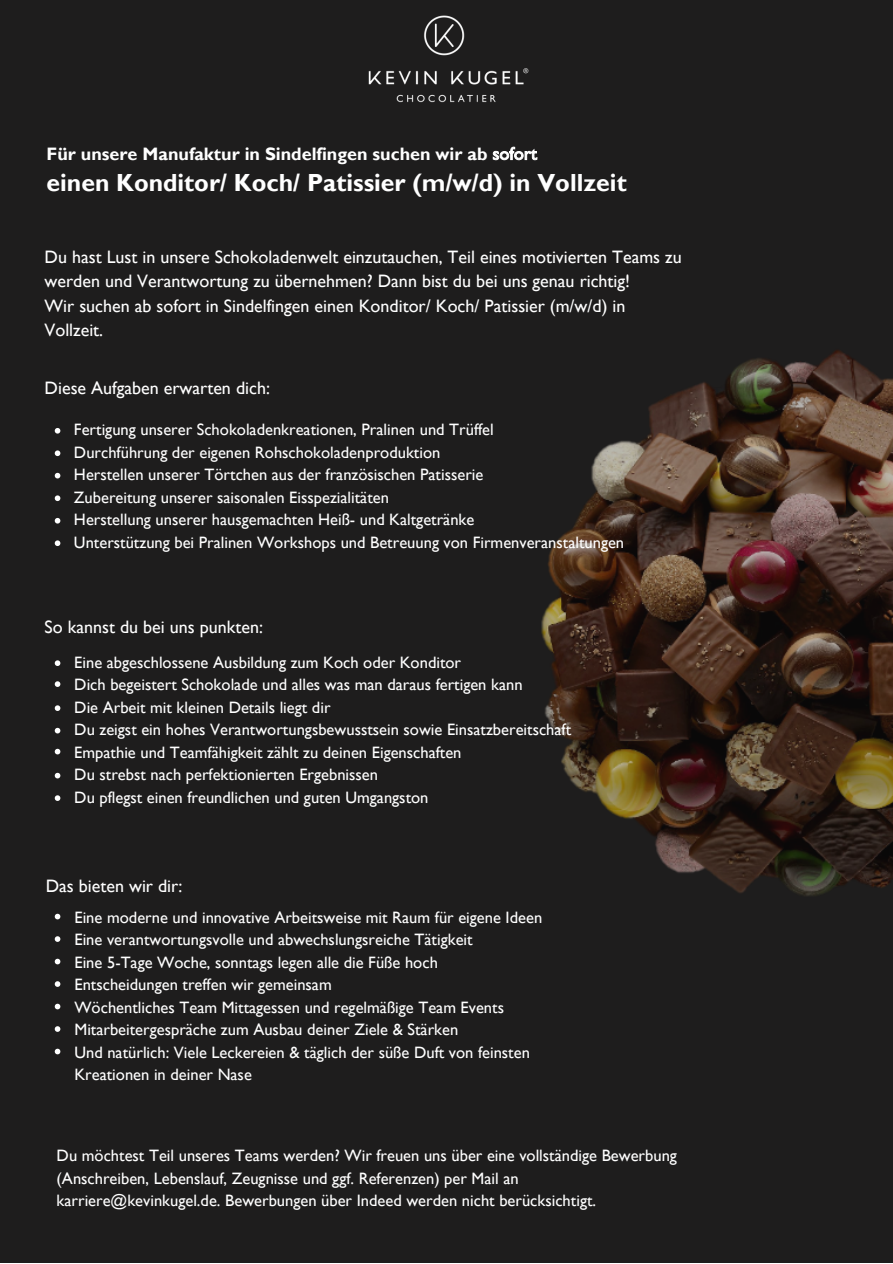
<style>
.page{position:relative;width:893px;height:1264px;background:#fff}
.page>*{position:absolute;margin:0;border:0;box-sizing:border-box;transform-origin:0 0}
.t1{font:700 24.75px "Gill Sans";color:#fff}
.t2{font:18px/24.6px "Gill Sans";color:#fff}
.t3{font:700 18px "Gill Sans";color:#fff}
.t4{font:16.5px/22.5px "Gill Sans";color:#fff}
.s1{font-weight:400}
</style>
<div class="page">
<div style="left:0;top:0;width:892px;height:1262px;background:#1e1d1d"></div>
<img style="left:541px;top:350px;width:351px;height:546px">
<svg style="left:55px;top:428px;width:5px;height:5px"></svg>
<svg style="left:55px;top:450px;width:5px;height:6px"></svg>
<svg style="left:55px;top:495px;width:5px;height:6px"></svg>
<svg style="left:55px;top:518px;width:5px;height:5px"></svg>
<svg style="left:55px;top:540px;width:5px;height:6px"></svg>
<svg style="left:55px;top:660px;width:5px;height:6px"></svg>
<svg style="left:55px;top:705px;width:5px;height:6px"></svg>
<svg style="left:55px;top:727px;width:5px;height:6px"></svg>
<svg style="left:55px;top:681px;width:5px;height:6px"></svg>
<svg style="left:55px;top:772px;width:5px;height:6px"></svg>
<svg style="left:55px;top:795px;width:5px;height:6px"></svg>
<svg style="left:55px;top:913px;width:5px;height:6px"></svg>
<svg style="left:55px;top:936px;width:5px;height:5px"></svg>
<svg style="left:55px;top:958px;width:5px;height:6px"></svg>
<svg style="left:55px;top:981px;width:5px;height:5px"></svg>
<svg style="left:55px;top:1003px;width:5px;height:6px"></svg>
<svg style="left:55px;top:1026px;width:5px;height:5px"></svg>
<svg style="left:55px;top:1048px;width:5px;height:6px"></svg>
<img style="left:368px;top:15px;width:161px;height:88px">
<svg style="left:55px;top:748px;width:5px;height:6px"></svg>
<svg style="left:55px;top:473px;width:5px;height:5px"></svg>
<p class="t3" style="left:47px;top:143px;width:492px">Für unsere Manufaktur in Sindelfingen suchen wir ab <span class="s1">sofort</span></p>
<h1 class="t1" style="left:47px;top:168px;width:581px">einen Konditor/ Koch/ Patissier (m/w/d) in Vollzeit</h1>
<p class="t2" style="left:45px;top:245px;width:638px">Du hast Lust in unsere Schokoladenwelt einzutauchen, Teil eines motivierten Teams zu werden und Verantwortung zu übernehmen? Dann bist du bei uns genau richtig!<br>Wir suchen ab sofort in Sindelfingen einen Konditor/ Koch/ Patissier (m/w/d) in Vollzeit.</p>
<p class="t2" style="left:45px;top:376px;width:227px">Diese Aufgaben erwarten dich:</p>
<p class="t4" style="left:74px;top:419px;width:551px">Fertigung unserer Schokoladenkreationen, Pralinen und Trüffel<br>Durchführung der eigenen Rohschokoladenproduktion<br>Herstellen unserer Törtchen aus der französischen Patisserie<br>Zubereitung unserer saisonalen Eisspezialitäten<br>Herstellung unserer hausgemachten Heiß- und Kaltgetränke<br>Unterstützung bei Pralinen Workshops und Betreuung von Firmenveranstaltungen</p>
<p class="t2" style="left:45px;top:615px;width:220px">So kannst du bei uns punkten:</p>
<p class="t4" style="left:74px;top:651px;width:498px">Eine abgeschlossene Ausbildung zum Koch oder Konditor<br>Dich begeistert Schokolade und alles was man daraus fertigen kann<br>Die Arbeit mit kleinen Details liegt dir<br>Du zeigst ein hohes Verantwortungsbewusstsein sowie Einsatzbereitschaft Empathie und Teamfähigkeit zählt zu deinen Eigenschaften<br>Du strebst nach perfektionierten Ergebnissen<br>Du pflegst einen freundlichen und guten Umgangston</p>
<p class="t2" style="left:46px;top:873px;width:138px">Das bieten wir dir:</p>
<p class="t4" style="left:74px;top:906px;width:469px">Eine moderne und innovative Arbeitsweise mit Raum für eigene Ideen Eine verantwortungsvolle und abwechslungsreiche Tätigkeit<br>Eine 5-Tage Woche, sonntags legen alle die Füße hoch Entscheidungen treffen wir gemeinsam<br>Wöchentliches Team Mittagessen und regelmäßige Team Events Mitarbeitergespräche zum Ausbau deiner Ziele &amp; Stärken<br>Und natürlich: Viele Leckereien &amp; täglich der süße Duft von feinsten Kreationen in deiner Nase</p>
<p class="t4" style="left:57px;top:1144px;width:621px">Du möchtest Teil unseres Teams werden? Wir freuen uns über eine vollständige Bewerbung (Anschreiben, Lebenslauf, Zeugnisse und ggf. Referenzen) per Mail an karriere@kevinkugel.de. Bewerbungen über Indeed werden nicht berücksichtigt.</p>
</div>
